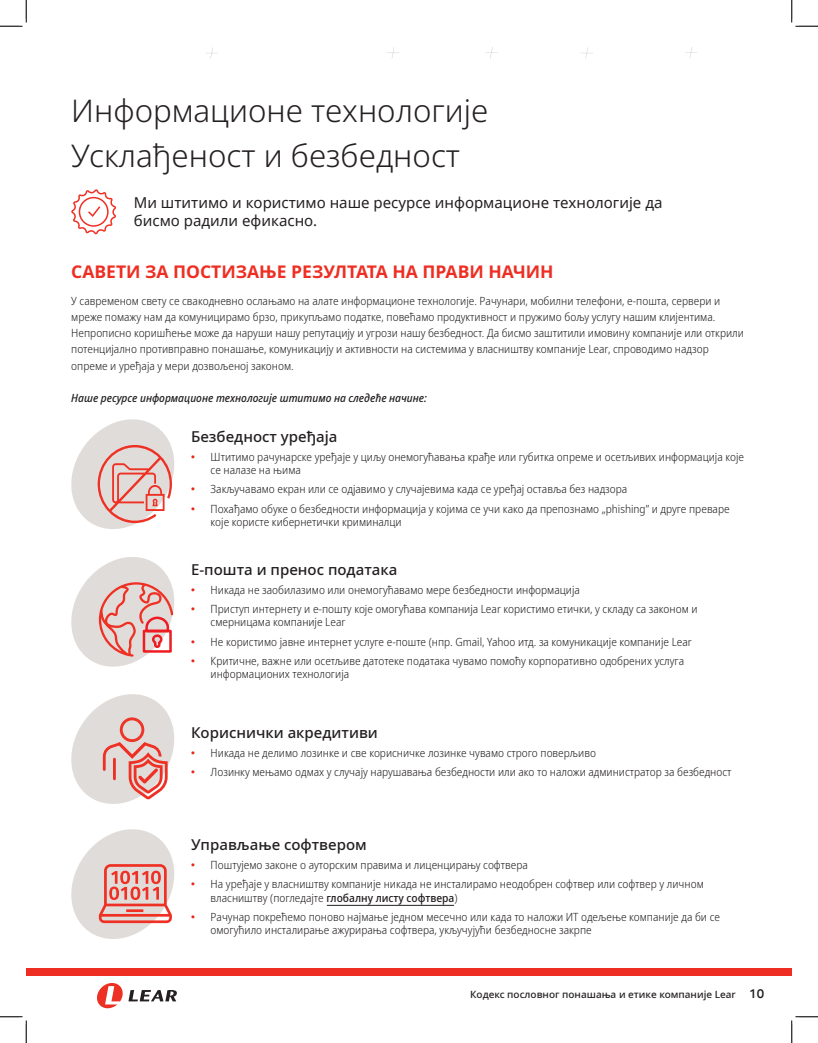
<style>
.page{position:relative;width:818px;height:1043px;background:#fff}
.page>*{position:absolute;margin:0;border:0;box-sizing:border-box;transform-origin:0 0}
.t1{font:300 31.25px "Noto Sans";color:#241f21}
.t2{font:700 17.5px "Noto Sans";color:#ee2e22}
.t3{font:500 15px "Noto Sans";color:#231f20}
.t4{font:15px/18px "Noto Sans";color:#231f20}
.t5{font:500 12.62px "Aktiv Grotesk";color:#231f20}
.t6{font:300 semi-condensed 11.25px/13.5px "Noto Sans";color:#231f20}
.t7{font:italic 500 semi-condensed 11.25px "Noto Sans";color:#231f20}
.t8{font:500 10px "Noto Sans";color:#231f20}
.s1{font-family:"Aktiv Grotesk";font-stretch:normal;color:#e72419}
.s2{font-weight:500}
</style>
<div class="page">
<div style="left:26px;top:968px;width:765px;height:7px;background:#ee2e22"></div>
<svg style="left:97px;top:983px;width:80px;height:25px"></svg>
<svg style="left:71px;top:189px;width:45px;height:45px"></svg>
<svg style="left:71px;top:829px;width:103px;height:110px"></svg>
<svg style="left:71px;top:557px;width:103px;height:110px"></svg>
<svg style="left:71px;top:694px;width:103px;height:110px"></svg>
<svg style="left:71px;top:419px;width:104px;height:110px"></svg>
<hr style="left:327px;top:905px;width:127px;height:1px;background:#231f20">
<svg style="left:206px;top:47px;width:12px;height:12px"></svg>
<svg style="left:387px;top:47px;width:12px;height:12px"></svg>
<svg style="left:485px;top:47px;width:12px;height:11px"></svg>
<svg style="left:581px;top:47px;width:12px;height:12px"></svg>
<svg style="left:685px;top:47px;width:12px;height:11px"></svg>
<svg style="left:0;top:0;width:27px;height:27px"></svg>
<svg style="left:0;top:1016px;width:27px;height:26px"></svg>
<svg style="left:791px;top:0;width:27px;height:27px"></svg>
<svg style="left:791px;top:1016px;width:27px;height:26px"></svg>
<p class="t1" style="left:71px;top:93px;width:418px">Информационе технологије</p>
<p class="t1" style="left:71px;top:138px;width:390px">Усклађеност и безбедност</p>
<p class="t4" style="left:134px;top:194px;width:530px">Ми штитимо и користимо наше ресурсе информационе технологије да бисмо радили ефикасно.</p>
<p class="t2" style="left:71px;top:261px;width:484px">САВЕТИ ЗА ПОСТИЗАЊЕ РЕЗУЛТАТА НА ПРАВИ НАЧИН</p>
<p class="t6" style="left:71px;top:292px;width:674px;line-height:16.2px">У савременом свету се свакодневно ослањамо на алате информационе технологије. Рачунари, мобилни телефони, е-пошта, сервери и мреже помажу нам да комуницирамо брзо, прикупљамо податке, повећамо продуктивност и пружимо бољу услугу нашим клијентима.<br>Непрописно коришћење може да наруши нашу репутацију и угрози нашу безбедност. Да бисмо заштитили имовину компаније или открили потенцијално противправно понашање, комуникацију и активности на системима у власништву компаније Lear, спроводимо надзор опреме и уређаја у мери дозвољеној законом.</p>
<p class="t7" style="left:71px;top:390px;width:357px">Наше ресурсе информационе технологије штитимо на следеће начине:</p>
<p class="t3" style="left:191px;top:425px;width:148px">Безбедност уређаја</p>
<p class="t6" style="left:211px;top:450px;width:535px;text-indent:-20px"><span class="s1">•</span> Штитимо рачунарске уређаје у циљу онемогућавања крађе или губитка опреме и осетљивих информација које се налазе на њима</p>
<p class="t6" style="left:191px;top:483px;width:438px"><span class="s1">•</span> Закључавамо екран или се одјавимо у случајевима када се уређај оставља без надзора</p>
<p class="t6" style="left:211px;top:502px;width:520px;text-indent:-20px"><span class="s1">•</span> Похађамо обуке о безбедности информација у којима се учи како да препознамо „phishing” и друге преваре које користе кибернетички криминалци</p>
<p class="t3" style="left:191px;top:558px;width:208px">Е-пошта и пренос података</p>
<p class="t6" style="left:191px;top:583px;width:390px"><span class="s1">•</span> Никада не заобилазимо или онемогућавамо мере безбедности информација</p>
<p class="t6" style="left:211px;top:602px;width:488px;text-indent:-20px"><span class="s1">•</span> Приступ интернету и е-пошту које омогућава компанија Lear користимо етички, у складу са законом и смерницама компаније Lear</p>
<p class="t6" style="left:191px;top:635px;width:502px"><span class="s1">•</span> Не користимо јавне интернет услуге е-поште (нпр. Gmail, Yahoo итд. за комуникације компаније Lear</p>
<p class="t6" style="left:211px;top:654px;width:475px;text-indent:-20px"><span class="s1">•</span> Критичне, важне или осетљиве датотеке података чувамо помоћу корпоративно одобрених услуга информационих технологија</p>
<p class="t3" style="left:191px;top:722px;width:188px">Кориснички акредитиви</p>
<p class="t6" style="left:191px;top:746px;width:406px"><span class="s1">•</span> Никада не делимо лозинке и све корисничке лозинке чувамо строго поверљиво</p>
<p class="t6" style="left:191px;top:765px;width:542px"><span class="s1">•</span> Лозинку мењамо одмах у случају нарушавања безбедности или ако то наложи администратор за безбедност</p>
<p class="t3" style="left:191px;top:834px;width:177px">Управљање софтвером</p>
<p class="t6" style="left:191px;top:858px;width:338px"><span class="s1">•</span> Поштујемо законе о ауторским правима и лиценцирању софтвера</p>
<p class="t6" style="left:211px;top:877px;width:494px;text-indent:-20px"><span class="s1">•</span> На уређаје у власништву компаније никада не инсталирамо неодобрен софтвер или софтвер у личном власништву (погледајте <span class="s2">глобалну листу софтвера</span>)</p>
<p class="t6" style="left:211px;top:910px;width:511px;text-indent:-20px"><span class="s1">•</span> Рачунар покрећемо поново најмање једном месечно или када то наложи ИТ одељење компаније да би се омогућило инсталирање ажурирања софтвера, укључујући безбедносне закрпе</p>
<p class="t8" style="left:470px;top:987px;width:267px">Кодекс пословног понашања и етике компаније Lear</p>
<p class="t5" style="left:749px;top:986px;width:16px">10</p>
</div>
